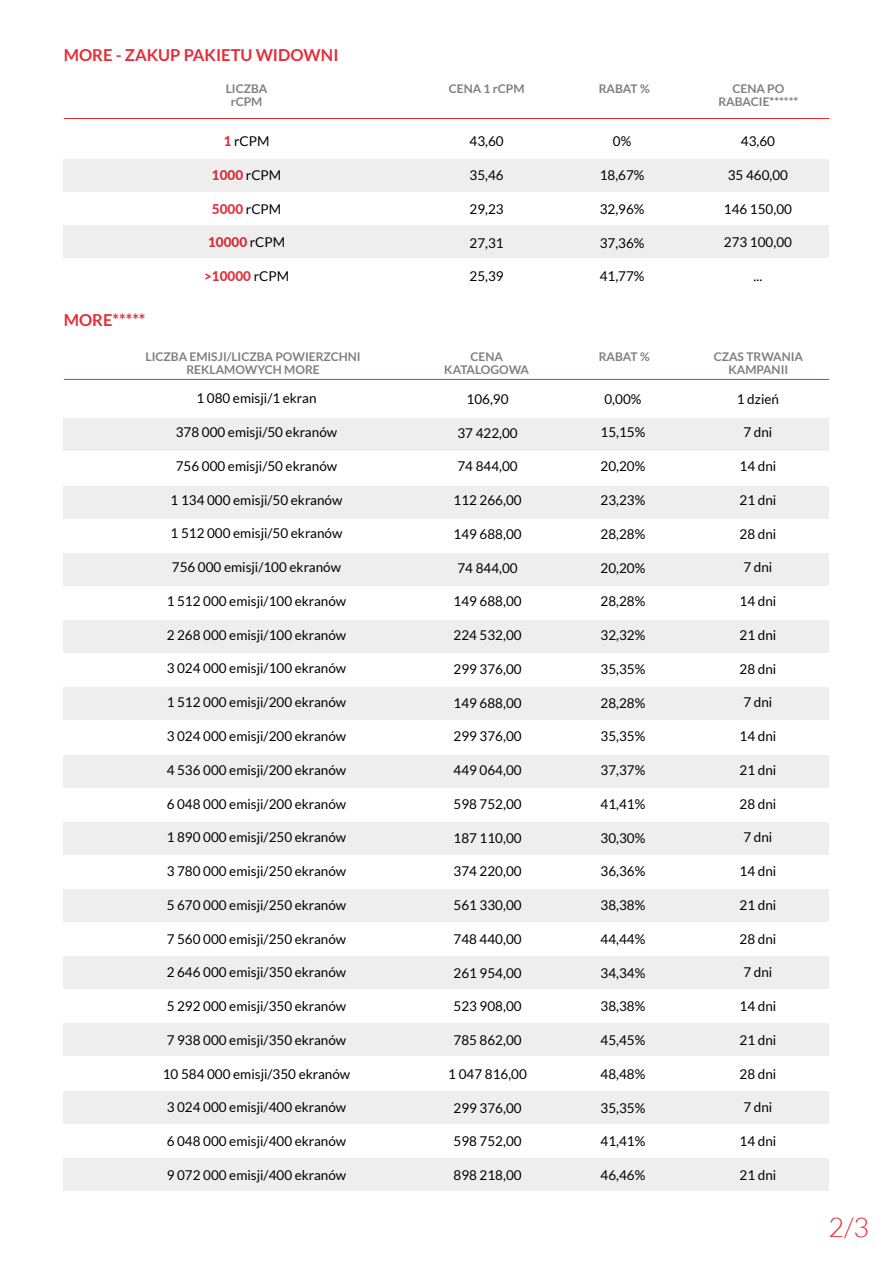
<style>
.page{position:relative;width:893px;height:1263px;background:#fff}
.page>*{position:absolute;margin:0;border:0;box-sizing:border-box;transform-origin:0 0}
.t1{font:300 27px "Lato";color:#e62d38}
.t2{font:700 16.5px "Lato";color:#e62d38}
.t3{font:13.5px "Lato";color:#000}
.t4{font:800 13.5px "Lato";color:#e62d38}
.t5{font:700 12px/12.9px "Lato";color:#818080;text-align:center}
.s1{font-weight:800;color:#e62d38}
.s2{font-weight:400;color:#000}
</style>
<div class="page">
<hr style="left:64px;top:379px;width:765px;height:1px;background:#e62d38">
<div style="left:64px;top:755px;width:765px;height:32px;background:#eee"></div>
<div style="left:64px;top:688px;width:765px;height:32px;background:#eee"></div>
<div style="left:64px;top:620px;width:765px;height:33px;background:#eee"></div>
<div style="left:64px;top:553px;width:765px;height:32px;background:#eee"></div>
<div style="left:64px;top:419px;width:765px;height:32px;background:#eee"></div>
<div style="left:64px;top:486px;width:765px;height:32px;background:#eee"></div>
<div style="left:64px;top:822px;width:765px;height:32px;background:#eee"></div>
<div style="left:64px;top:889px;width:765px;height:32px;background:#eee"></div>
<div style="left:64px;top:1091px;width:765px;height:32px;background:#eee"></div>
<div style="left:64px;top:1024px;width:765px;height:32px;background:#eee"></div>
<div style="left:64px;top:957px;width:765px;height:32px;background:#eee"></div>
<div style="left:64px;top:1158px;width:765px;height:32px;background:#eee"></div>
<hr style="left:64px;top:118px;width:765px;height:1px;background:#e62d38">
<div style="left:64px;top:160px;width:765px;height:32px;background:#eee"></div>
<div style="left:64px;top:226px;width:765px;height:32px;background:#eee"></div>
<p class="t2" style="left:64px;top:46px;width:276px">MORE - ZAKUP PAKIETU WIDOWNI</p>
<p class="t5" style="left:226px;top:82px;width:43px">LICZBA</p>
<p class="t5" style="left:449px;top:82px;width:77px">CENA 1 rCPM</p>
<p class="t5" style="left:231px;top:95px;width:33px">rCPM</p>
<p class="t5" style="left:599px;top:82px;width:52px">RABAT %</p>
<p class="t5" style="left:718px;top:82px;width:81px">CENA PO<br>RABACIE******</p>
<p class="t3" style="left:224px;top:134px;width:47px"><span class="s1">1</span> rCPM</p>
<p class="t4" style="left:212px;top:165px;width:71px">1000 <span class="s2">rCPM</span></p>
<p class="t4" style="left:212px;top:199px;width:71px">5000 <span class="s2">rCPM</span></p>
<p class="t4" style="left:208px;top:232px;width:79px">10000 <span class="s2">rCPM</span></p>
<p class="t4" style="left:204px;top:266px;width:86px">&gt;10000 <span class="s2">rCPM</span></p>
<p class="t3" style="left:470px;top:134px;width:36px">43,60</p>
<p class="t3" style="left:470px;top:168px;width:36px">35,46</p>
<p class="t3" style="left:470px;top:201px;width:36px">29,23</p>
<p class="t3" style="left:470px;top:235px;width:36px">27,31</p>
<p class="t3" style="left:470px;top:269px;width:36px">25,39</p>
<p class="t3" style="left:613px;top:134px;width:20px">0%</p>
<p class="t3" style="left:600px;top:168px;width:46px">18,67%</p>
<p class="t3" style="left:600px;top:201px;width:46px">32,96%</p>
<p class="t3" style="left:600px;top:235px;width:46px">37,36%</p>
<p class="t3" style="left:600px;top:269px;width:46px">41,77%</p>
<p class="t3" style="left:741px;top:134px;width:36px">43,60</p>
<p class="t3" style="left:728px;top:168px;width:62px">35 460,00</p>
<p class="t3" style="left:724px;top:201px;width:70px">146 150,00</p>
<p class="t3" style="left:724px;top:235px;width:70px">273 100,00</p>
<p class="t3" style="left:754px;top:269px;width:10px">...</p>
<p class="t2" style="left:64px;top:311px;width:83px">MORE*****</p>
<p class="t5" style="left:145px;top:350px;width:217px">LICZBA EMISJI/LICZBA POWIERZCHNI<br>REKLAMOWYCH MORE</p>
<p class="t5" style="left:444px;top:350px;width:86px">CENA<br>KATALOGOWA</p>
<p class="t5" style="left:599px;top:350px;width:52px">RABAT %</p>
<p class="t5" style="left:714px;top:350px;width:91px">CZAS TRWANIA<br>KAMPANII</p>
<p class="t3" style="left:196px;top:391px;width:122px">1 080 emisji/1 ekran</p>
<p class="t3" style="left:176px;top:425px;width:163px">378 000 emisji/50 ekranów</p>
<p class="t3" style="left:176px;top:459px;width:163px">756 000 emisji/50 ekranów</p>
<p class="t3" style="left:171px;top:492px;width:173px">1 134 000 emisji/50 ekranów</p>
<p class="t3" style="left:171px;top:526px;width:173px">1 512 000 emisji/50 ekranów</p>
<p class="t3" style="left:172px;top:560px;width:171px">756 000 emisji/100 ekranów</p>
<p class="t3" style="left:167px;top:594px;width:181px">1 512 000 emisji/100 ekranów</p>
<p class="t3" style="left:167px;top:627px;width:181px">2 268 000 emisji/100 ekranów</p>
<p class="t3" style="left:167px;top:661px;width:181px">3 024 000 emisji/100 ekranów</p>
<p class="t3" style="left:167px;top:695px;width:181px">1 512 000 emisji/200 ekranów</p>
<p class="t3" style="left:167px;top:729px;width:181px">3 024 000 emisji/200 ekranów</p>
<p class="t3" style="left:167px;top:762px;width:181px">4 536 000 emisji/200 ekranów</p>
<p class="t3" style="left:167px;top:796px;width:181px">6 048 000 emisji/200 ekranów</p>
<p class="t3" style="left:167px;top:830px;width:181px">1 890 000 emisji/250 ekranów</p>
<p class="t3" style="left:167px;top:864px;width:181px">3 780 000 emisji/250 ekranów</p>
<p class="t3" style="left:167px;top:897px;width:181px">5 670 000 emisji/250 ekranów</p>
<p class="t3" style="left:167px;top:931px;width:181px">7 560 000 emisji/250 ekranów</p>
<p class="t3" style="left:167px;top:965px;width:181px">2 646 000 emisji/350 ekranów</p>
<p class="t3" style="left:167px;top:999px;width:181px">5 292 000 emisji/350 ekranów</p>
<p class="t3" style="left:167px;top:1032px;width:181px">7 938 000 emisji/350 ekranów</p>
<p class="t3" style="left:163px;top:1066px;width:189px">10 584 000 emisji/350 ekranów</p>
<p class="t3" style="left:167px;top:1100px;width:181px">3 024 000 emisji/400 ekranów</p>
<p class="t3" style="left:167px;top:1134px;width:181px">6 048 000 emisji/400 ekranów</p>
<p class="t3" style="left:167px;top:1167px;width:181px">9 072 000 emisji/400 ekranów</p>
<p class="t3" style="left:467px;top:391px;width:44px">106,90</p>
<p class="t3" style="left:457px;top:425px;width:62px">37 422,00</p>
<p class="t3" style="left:457px;top:459px;width:62px">74 844,00</p>
<p class="t3" style="left:454px;top:493px;width:70px">112 266,00</p>
<p class="t3" style="left:454px;top:526px;width:70px">149 688,00</p>
<p class="t3" style="left:457px;top:560px;width:62px">74 844,00</p>
<p class="t3" style="left:454px;top:594px;width:70px">149 688,00</p>
<p class="t3" style="left:454px;top:628px;width:70px">224 532,00</p>
<p class="t3" style="left:454px;top:661px;width:70px">299 376,00</p>
<p class="t3" style="left:454px;top:695px;width:70px">149 688,00</p>
<p class="t3" style="left:454px;top:729px;width:70px">299 376,00</p>
<p class="t3" style="left:454px;top:763px;width:70px">449 064,00</p>
<p class="t3" style="left:454px;top:796px;width:70px">598 752,00</p>
<p class="t3" style="left:454px;top:830px;width:70px">187 110,00</p>
<p class="t3" style="left:454px;top:864px;width:70px">374 220,00</p>
<p class="t3" style="left:454px;top:898px;width:70px">561 330,00</p>
<p class="t3" style="left:454px;top:931px;width:70px">748 440,00</p>
<p class="t3" style="left:454px;top:965px;width:70px">261 954,00</p>
<p class="t3" style="left:454px;top:999px;width:70px">523 908,00</p>
<p class="t3" style="left:454px;top:1033px;width:70px">785 862,00</p>
<p class="t3" style="left:448px;top:1066px;width:80px">1 047 816,00</p>
<p class="t3" style="left:454px;top:1100px;width:70px">299 376,00</p>
<p class="t3" style="left:454px;top:1134px;width:70px">598 752,00</p>
<p class="t3" style="left:454px;top:1168px;width:70px">898 218,00</p>
<p class="t3" style="left:604px;top:391px;width:38px">0,00%</p>
<p class="t3" style="left:601px;top:425px;width:46px">15,15%</p>
<p class="t3" style="left:601px;top:459px;width:46px">20,20%</p>
<p class="t3" style="left:601px;top:493px;width:46px">23,23%</p>
<p class="t3" style="left:601px;top:526px;width:46px">28,28%</p>
<p class="t3" style="left:601px;top:560px;width:46px">20,20%</p>
<p class="t3" style="left:601px;top:594px;width:46px">28,28%</p>
<p class="t3" style="left:601px;top:628px;width:46px">32,32%</p>
<p class="t3" style="left:601px;top:661px;width:46px">35,35%</p>
<p class="t3" style="left:601px;top:695px;width:46px">28,28%</p>
<p class="t3" style="left:601px;top:729px;width:46px">35,35%</p>
<p class="t3" style="left:601px;top:763px;width:46px">37,37%</p>
<p class="t3" style="left:601px;top:796px;width:46px">41,41%</p>
<p class="t3" style="left:601px;top:830px;width:46px">30,30%</p>
<p class="t3" style="left:601px;top:864px;width:46px">36,36%</p>
<p class="t3" style="left:601px;top:898px;width:46px">38,38%</p>
<p class="t3" style="left:601px;top:931px;width:46px">44,44%</p>
<p class="t3" style="left:601px;top:965px;width:46px">34,34%</p>
<p class="t3" style="left:601px;top:999px;width:46px">38,38%</p>
<p class="t3" style="left:601px;top:1033px;width:46px">45,45%</p>
<p class="t3" style="left:601px;top:1066px;width:46px">48,48%</p>
<p class="t3" style="left:601px;top:1100px;width:46px">35,35%</p>
<p class="t3" style="left:601px;top:1134px;width:46px">41,41%</p>
<p class="t3" style="left:601px;top:1168px;width:46px">46,46%</p>
<p class="t3" style="left:737px;top:391px;width:44px">1 dzień</p>
<p class="t3" style="left:743px;top:425px;width:30px">7 dni</p>
<p class="t3" style="left:740px;top:459px;width:38px">14 dni</p>
<p class="t3" style="left:740px;top:492px;width:38px">21 dni</p>
<p class="t3" style="left:740px;top:526px;width:38px">28 dni</p>
<p class="t3" style="left:743px;top:560px;width:30px">7 dni</p>
<p class="t3" style="left:740px;top:594px;width:38px">14 dni</p>
<p class="t3" style="left:740px;top:627px;width:38px">21 dni</p>
<p class="t3" style="left:740px;top:661px;width:38px">28 dni</p>
<p class="t3" style="left:743px;top:695px;width:30px">7 dni</p>
<p class="t3" style="left:740px;top:729px;width:38px">14 dni</p>
<p class="t3" style="left:740px;top:762px;width:38px">21 dni</p>
<p class="t3" style="left:740px;top:796px;width:38px">28 dni</p>
<p class="t3" style="left:743px;top:830px;width:30px">7 dni</p>
<p class="t3" style="left:740px;top:864px;width:38px">14 dni</p>
<p class="t3" style="left:740px;top:897px;width:38px">21 dni</p>
<p class="t3" style="left:740px;top:931px;width:38px">28 dni</p>
<p class="t3" style="left:743px;top:965px;width:30px">7 dni</p>
<p class="t3" style="left:740px;top:999px;width:38px">14 dni</p>
<p class="t3" style="left:740px;top:1032px;width:38px">21 dni</p>
<p class="t3" style="left:740px;top:1066px;width:38px">28 dni</p>
<p class="t3" style="left:743px;top:1100px;width:30px">7 dni</p>
<p class="t3" style="left:740px;top:1134px;width:38px">14 dni</p>
<p class="t3" style="left:740px;top:1167px;width:38px">21 dni</p>
<h1 class="t1" style="left:828px;top:1213px;width:42px">2/3</h1>
</div>
